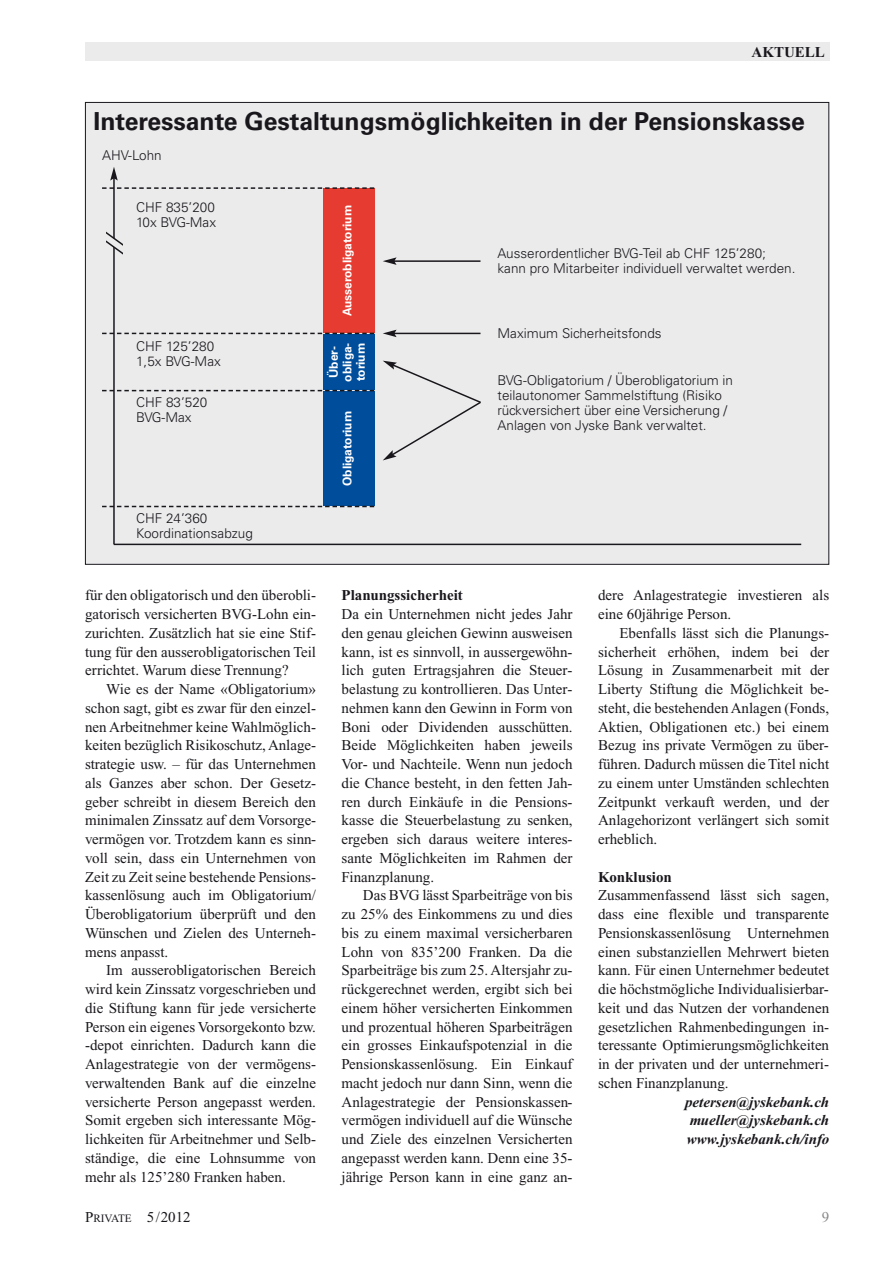
<style>
.page{position:relative;width:893px;height:1263px;background:#fff}
.page>*{position:absolute;margin:0;border:0;box-sizing:border-box;transform-origin:0 0}
.t1{font:700 24.75px "Univers LT Std";color:#1a171c}
.t2{font:15px/18.8px "Times New Roman PS Std";color:#1a171c;text-align:justify}
.t3{font:italic 700 15px/18.8px "Times New Roman PS Std";color:#1a171c;text-align:justify}
.t4{font:700 15px "Times New Roman PS Std";color:#1a171c}
.t5{font:15px "Times New Roman PS Std";color:#87888a}
.t6{font:300 13.5px/15px "Univers LT Std";color:#1a171c}
.t7{font:700 12px/13.5px "Univers LT Std";color:#fff}
.s1{font-size:11.25px}
</style>
<div class="page">
<div style="left:85px;top:43px;width:744px;height:18px;background:#ebebec"></div>
<div style="left:85px;top:102px;width:744px;height:462px;background:#ebebec"></div>
<hr style="left:394px;top:260px;width:86px;height:2px;background:#1a171c">
<svg style="left:383px;top:257px;width:14px;height:8px"></svg>
<hr style="left:394px;top:333px;width:86px;height:1px;background:#1a171c">
<svg style="left:383px;top:330px;width:14px;height:7px"></svg>
<svg style="left:383px;top:361px;width:98px;height:99px"></svg>
<hr style="left:113px;top:178px;width:2px;height:366px;background:#1a171c">
<svg style="left:110px;top:167px;width:8px;height:14px"></svg>
<hr style="left:114px;top:544px;width:687px;height:1px;background:#1a171c">
<div style="left:323px;top:189px;width:51px;height:144px;background:#e53b30"></div>
<svg style="left:106px;top:229px;width:17px;height:27px"></svg>
<div style="left:323px;top:391px;width:51px;height:115px;background:#004e9b"></div>
<div style="left:323px;top:334px;width:51px;height:56px;background:#004e9b"></div>
<svg style="left:102px;top:187px;width:272px;height:2px"></svg>
<svg style="left:102px;top:333px;width:272px;height:1px"></svg>
<svg style="left:102px;top:390px;width:272px;height:1px"></svg>
<svg style="left:102px;top:506px;width:272px;height:1px"></svg>
<p class="t4" style="left:752px;top:46px;width:75px">AKTUELL</p>
<p class="t4" style="left:814px;top:46px;width:12px">X</p>
<h1 class="t1" style="left:94px;top:112px;width:713px">Interessante Gestaltungsmöglichkeiten in der Pensionskasse</h1>
<p class="t6" style="left:102px;top:148px;width:61px">AHV-Lohn</p>
<p class="t6" style="left:136px;top:201px;width:82px">CHF 835’200<br>10x BVG-Max</p>
<p class="t6" style="left:136px;top:339px;width:86px">CHF 125’280<br>1,5x BVG-Max</p>
<p class="t6" style="left:136px;top:396px;width:73px">CHF 83’520<br>BVG-Max</p>
<p class="t6" style="left:136px;top:511px;width:118px">CHF 24’360<br>Koordinationsabzug</p>
<p class="t7" style="left:341px;top:316px;width:113px;rotate:-90deg">Ausserobligatorium</p>
<p class="t7" style="left:328px;top:382px;width:41px;rotate:-90deg">Über - obliga - torium</p>
<p class="t7" style="left:341px;top:486px;width:77px;rotate:-90deg">Obligatorium</p>
<p class="t6" style="left:497px;top:247px;width:299px">Ausserordentlicher BVG-Teil ab CHF 125’280; kann pro Mitarbeiter individuell verwaltet werden.</p>
<p class="t6" style="left:497px;top:327px;width:166px">Maximum Sicherheitsfonds</p>
<p class="t6" style="left:497px;top:373px;width:237px">BVG-Obligatorium / Überobligatorium in teilautonomer Sammelstiftung (Risiko rückversichert über eine Versicherung / Anlagen von Jyske Bank verwaltet.</p>
<p class="t2" style="left:85px;top:587px;width:233px">für den obligatorisch und den überobli&shy;gatorisch versicherten BVG-Lohn ein&shy;zurichten. Zusätzlich hat sie eine Stif&shy;tung für den ausserobligatorischen Teil errichtet. Warum diese Trennung?</p>
<p class="t2" style="left:85px;top:681px;width:233px;text-indent:21px">Wie es der Name «Obligatorium» schon sagt, gibt es zwar für den einzel&shy;nen Arbeitnehmer keine Wahlmöglich&shy;keiten bezüglich Risikoschutz, Anlage&shy;strategie usw. – für das Unternehmen als Ganzes aber schon. Der Gesetz - geber schreibt in diesem Bereich den minimalen Zinssatz auf dem Vorsorge&shy;vermögen vor. Trotzdem kann es sinn&shy;voll sein, dass ein Unternehmen von Zeit zu Zeit seine bestehende Pensions&shy;kassenlösung auch im Obligato rium/ Überobligatorium überprüft und den Wünschen und Zielen des Unterneh&shy;mens anpasst.</p>
<p class="t2" style="left:85px;top:962px;width:233px;text-indent:21px">Im ausserobligatorischen Bereich wird kein Zinssatz vorgeschrieben und die Stiftung kann für jede versicherte Person ein eigenes Vorsorgekonto bzw. -depot einrichten. Dadurch kann die Anlagestrategie von der vermögens&shy;verwaltenden Bank auf die einzelne versicherte Person angepasst werden.<br>Somit ergeben sich interessante Mög&shy;lichkeiten für Arbeitnehmer und Selb&shy;ständige, die eine Lohnsumme von mehr als 125’280 Franken haben.</p>
<p class="t4" style="left:342px;top:590px;width:123px">Planungssicherheit</p>
<p class="t2" style="left:342px;top:606px;width:233px">Da ein Unternehmen nicht jedes Jahr den genau gleichen Gewinn ausweisen kann, ist es sinnvoll, in aussergewöhn&shy;lich guten Ertragsjahren die Steuer - belastung zu kontrollieren. Das Unter&shy;nehmen kann den Gewinn in Form von Boni oder Dividenden ausschütten.<br>Beide Möglichkeiten haben jeweils Vor- und Nachteile. Wenn nun jedoch die Chance besteht, in den fetten Jah&shy;ren durch Einkäufe in die Pensions - kasse die Steuerbelastung zu senken, ergeben sich daraus weitere interes - sante Möglichkeiten im Rahmen der Finanzplanung.</p>
<p class="t2" style="left:342px;top:887px;width:233px;text-indent:21px">Das BVG lässt Sparbeiträge von bis zu 25% des Einkommens zu und dies bis zu einem maximal versicherbaren Lohn von 835’200 Franken. Da die Sparbeiträge bis zum 25. Altersjahr zu&shy;rückgerechnet werden, ergibt sich bei einem höher versicherten Einkommen und prozentual höheren Sparbeiträgen ein grosses Einkaufspotenzial in die Pensionskassenlösung. Ein Einkauf macht jedoch nur dann Sinn, wenn die Anlagestrategie der Pensionskassen&shy;vermögen individuell auf die Wünsche und Ziele des einzelnen Versicherten angepasst werden kann. Denn eine 35- jährige Person kann in eine ganz an -</p>
<p class="t2" style="left:598px;top:587px;width:233px">dere Anlagestrategie investieren als eine 60jährige Person.</p>
<p class="t2" style="left:598px;top:625px;width:233px;text-indent:21px">Ebenfalls lässt sich die Planungs - sicherheit erhöhen, indem bei der Lösung in Zusammenarbeit mit der Liberty Stiftung die Möglichkeit be&shy;steht, die bestehenden Anlagen (Fonds, Aktien, Obligationen etc.) bei einem Bezug ins private Vermögen zu über&shy;führen. Dadurch müssen die Titel nicht zu einem unter Umständen schlechten Zeitpunkt verkauft werden, und der Anlagehorizont verlängert sich somit erheblich.</p>
<p class="t4" style="left:598px;top:871px;width:75px">Konklusion</p>
<p class="t2" style="left:598px;top:887px;width:233px">Zusammenfassend lässt sich sagen, dass eine flexible und transparente Pensionskassenlösung Unternehmen einen substanziellen Mehrwert bieten kann. Für einen Unternehmer bedeutet die höchstmögliche Individualisierbar&shy;keit und das Nutzen der vorhandenen gesetzlichen Rahmenbedingungen in&shy;teressante Optimierungsmöglichkeiten in der privaten und der unternehmeri&shy;schen Finanzplanung.</p>
<p class="t3" style="left:685px;top:1093px;width:146px">petersen@jyskebank.ch mueller@jyskebank.ch www.jyskebank.ch/info</p>
<p class="t2" style="left:85px;top:1209px;width:107px">P<span class="s1">RIVATE</span> 5/2012</p>
<p class="t5" style="left:822px;top:1212px;width:9px">9</p>
</div>
